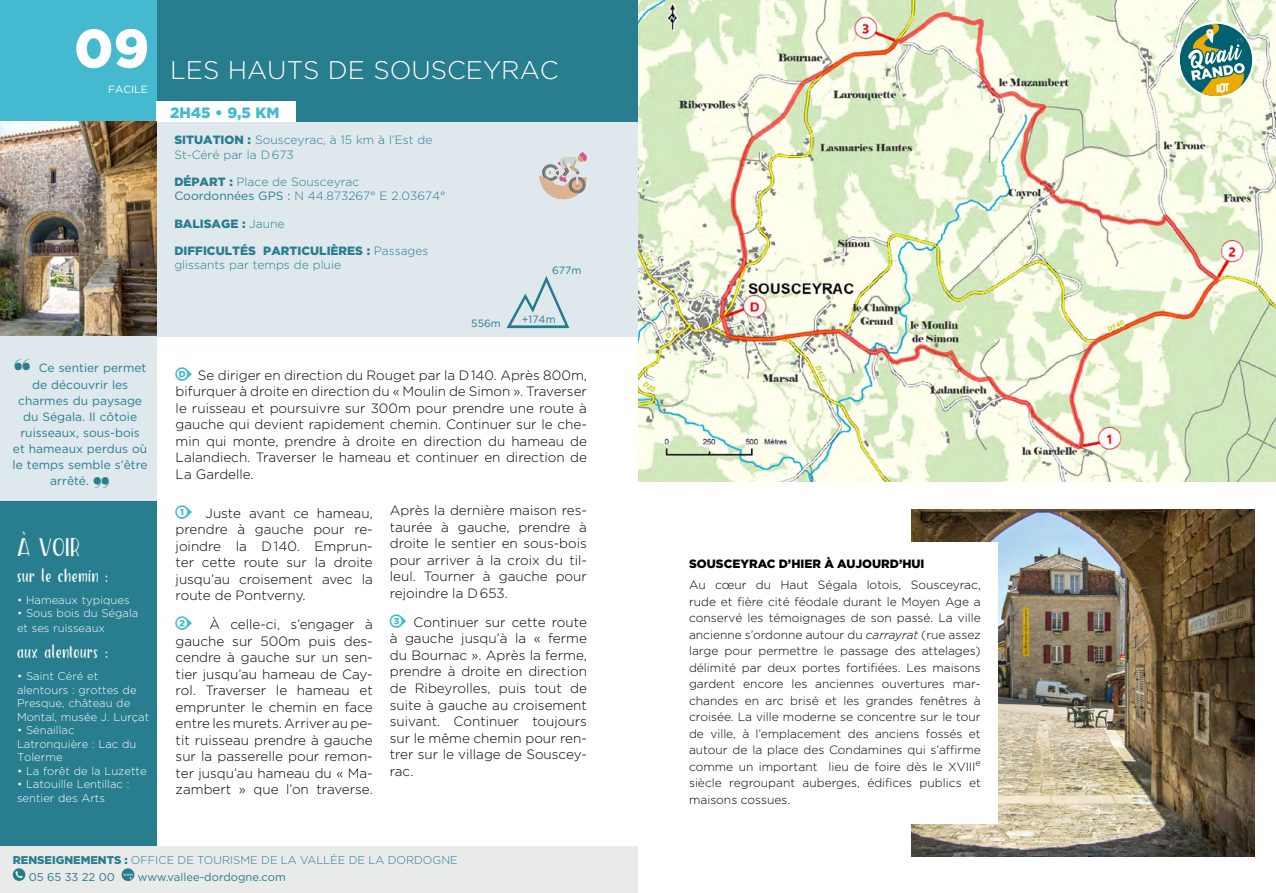
<style>
.page{position:relative;width:1276px;height:893px;background:#fff}
.page>*{position:absolute;margin:0;border:0;box-sizing:border-box;transform-origin:0 0}
.t1{font:900 54px "Gotham HTF";color:#fff}
.t2{font:300 25.5px "Gotham HTF";color:#fff}
.t3{font:18px "The Salvador Condensed";color:#fff}
.t4{font:900 15px "Gotham HTF";color:#45b9cf}
.Intro{font:300 13.5px/16.5px "Gotham HTF";color:#000;text-align:justify}
.t5{font:13.5px "The Salvador Condensed";color:#fff}
.Intro-2{font:300 12px/16.5px "Gotham HTF";color:#000;text-align:justify}
.t6{font:300 12px/14.4px "Gotham HTF";color:#287d8f}
.t7{font:12px/16px "Gotham HTF";color:#287d8f;text-align:center}
.Intro-3{font:900 12px "Gotham HTF";color:#000}
.t8{font:900 12px "Gotham HTF";color:#287d8f}
.t9{font:300 11.25px/13.5px "Gotham HTF";color:#fff}
.Intro-4{font:300 11.25px/16.5px "Gotham HTF";color:#287d8f}
.Intro-5{font:11.25px "Gotham HTF";color:#287d8f}
.t10{font:10.5px "Gotham HTF";color:#287d8f}
.t11{font:10.5px "Gotham HTF";color:#fff}
.s1{font-family:"Arial Unicode MS";font-size:25.5px}
.s2{font-weight:900}
.s3{font-weight:400}
.s4{font-weight:300}
.s5{font-style:italic}
</style>
<div class="page">
<div style="left:0;top:336px;width:157px;height:165px;background:#dfe8ec"></div>
<div style="left:0;top:0;width:638px;height:122px;background:#287d8f"></div>
<div style="left:0;top:0;width:157px;height:122px;background:#45b9cf"></div>
<div style="left:0;top:501px;width:157px;height:345px;background:#287d8f"></div>
<div style="left:157px;top:101px;width:139px;height:21px;background:#fff"></div>
<div style="left:157px;top:122px;width:481px;height:214px;background:#dfe8ec"></div>
<img style="left:638px;top:0;width:638px;height:481px">
<img style="left:0;top:122px;width:157px;height:214px">
<img style="left:911px;top:510px;width:343px;height:347px">
<div style="left:672px;top:543px;width:326px;height:281px;background:#fff"></div>
<svg style="left:506px;top:276px;width:64px;height:53px"></svg>
<svg style="left:539px;top:152px;width:48px;height:47px"></svg>
<div style="left:0;top:846px;width:638px;height:47px;background:#e9eaea"></div>
<svg style="left:13px;top:868px;width:12px;height:13px"></svg>
<svg style="left:122px;top:868px;width:12px;height:13px"></svg>
<svg style="left:1175px;top:19px;width:82px;height:82px"></svg>
<p class="t1" style="left:74px;top:17px;width:77px">09</p>
<p class="t11" style="left:108px;top:84px;width:41px">FACILE</p>
<p class="t7" style="left:13px;top:360px;width:137px"><span class="s1">❝</span> Ce sentier permet de découvrir les charmes du paysage du Ségala. Il côtoie ruisseaux, sous-bois<br>et hameaux perdus où le temps semble s’être arrêté. <span class="s1">❞</span></p>
<p class="t3" style="left:17px;top:539px;width:65px">À VOIR</p>
<p class="t5" style="left:17px;top:569px;width:93px">sur le chemin :</p>
<p class="t9" style="left:17px;top:593px;width:114px">• Hameaux typiques</p>
<p class="t9" style="left:17px;top:606px;width:123px;line-height:14.4px">• Sous bois du Ségala et ses ruisseaux</p>
<p class="t5" style="left:17px;top:646px;width:93px">aux alentours :</p>
<p class="t9" style="left:17px;top:669px;width:134px">• Saint Céré et alentours : grottes de<br>Presque, château de<br>Montal, musée J. Lurçat</p>
<p class="t9" style="left:17px;top:723px;width:121px">• Sénaillac<br>Latronquière : Lac du<br>Tolerme</p>
<p class="t9" style="left:17px;top:764px;width:131px">• La forêt de la Luzette</p>
<p class="t9" style="left:17px;top:777px;width:114px">• Latouille Lentillac : sentier des Arts</p>
<p class="t2" style="left:170px;top:56px;width:390px">LES HAUTS DE SOUSCEYRAC</p>
<p class="t4" style="left:170px;top:104px;width:111px">2H45 • 9,5 KM</p>
<p class="t6" style="left:174px;top:133px;width:260px"><span class="s2">SITUATION :</span> Sousceyrac, à 15 km à l’Est de<br>St-Céré par la D673</p>
<p class="t6" style="left:174px;top:174px;width:272px"><span class="s2">DÉPART :</span> Place de Sousceyrac<br><span class="s3">Coordonnées GPS :</span> N 44.873267° E 2.03674°</p>
<p class="t8" style="left:174px;top:216px;width:112px">BALISAGE : <span class="s4">Jaune</span></p>
<p class="t6" style="left:174px;top:243px;width:256px"><span class="s2">DIFFICULTÉS PARTICULIÈRES :</span> Passages glissants par temps de pluie</p>
<p class="t10" style="left:471px;top:317px;width:31px">556m</p>
<p class="t10" style="left:552px;top:264px;width:31px">677m</p>
<p class="t10" style="left:522px;top:314px;width:35px">+174m</p>
<p class="Intro" style="left:176px;top:366px;width:413px;text-indent:22px">Se diriger en direction du Rouget par la D140. Après 800m, bifurquer à droite en direction du « Moulin de Simon ». Traverser le ruisseau et poursuivre sur 300m pour prendre une route à gauche qui devient rapidement chemin. Continuer sur le che&shy;min qui monte, prendre à droite en direction du hameau de Lalandiech. Traverser le hameau et continuer en direction de La Gardelle.</p>
<p class="Intro" style="left:176px;top:504px;width:199px;text-indent:30px">Juste avant ce hameau, prendre à gauche pour re&shy;joindre la D140. Emprun&shy;ter cette route sur la droite jusqu’au croisement avec la route de Pontverny.</p>
<p class="Intro" style="left:176px;top:616px;width:199px;text-indent:34px">À celle-ci, s’engager à gauche sur 500m puis des&shy;cendre à gauche sur un sen&shy;tier jusqu’au hameau de Cay&shy;rol. Traverser le hameau et emprunter le chemin en face entre les murets. Arriver au pe&shy;tit ruisseau prendre à gauche sur la passerelle pour remon&shy;ter jusqu’au hameau du « Ma&shy;zambert » que l’on traverse.</p>
<p class="Intro" style="left:390px;top:502px;width:199px">Après la dernière maison res&shy;taurée à gauche, prendre à droite le sentier en sous-bois pour arriver à la croix du til&shy;leul. Tourner à gauche pour rejoindre la D653.</p>
<p class="Intro" style="left:390px;top:614px;width:199px;text-indent:24px">Continuer sur cette route à gauche jusqu’à la « ferme du Bournac ». Après la ferme, prendre à droite en direction de Ribeyrolles, puis tout de suite à gauche au croisement suivant. Continuer toujours sur le même chemin pour ren&shy;trer sur le village de Souscey&shy;rac.</p>
<p class="Intro-4" style="left:29px;top:852px;width:430px;text-indent:-16px"><span class="s2">RENSEIGNEMENTS :</span> OFFICE DE TOURISME DE LA VALLÉE DE LA DORDOGNE<br><span class="s3">05 65 33 22 00</span></p>
<p class="Intro-5" style="left:138px;top:871px;width:150px">www.vallee-dordogne.com</p>
<p class="Intro-3" style="left:689px;top:557px;width:237px">SOUSCEYRAC D’HIER À AUJOURD’HUI</p>
<p class="Intro-2" style="left:689px;top:576px;width:293px">Au cœur du Haut Ségala lotois, Sousceyrac, rude et fière cité féodale durant le Moyen Age a conservé les témoignages de son passé. La ville ancienne s’ordonne autour du <span class="s5">carrayrat</span> (rue assez large pour permettre le passage des attelages) délimité par deux portes fortifiées. Les maisons gardent encore les anciennes ouvertures mar&shy;chandes en arc brisé et les grandes fenêtres à croisée. La ville moderne se concentre sur le tour de ville, à l’emplacement des anciens fossés et autour de la place des Condamines qui s’affirme comme un important lieu de foire dès le XVIII<sup>e </sup>siècle regroupant auberges, édifices publics et maisons cossues.</p>
</div>
